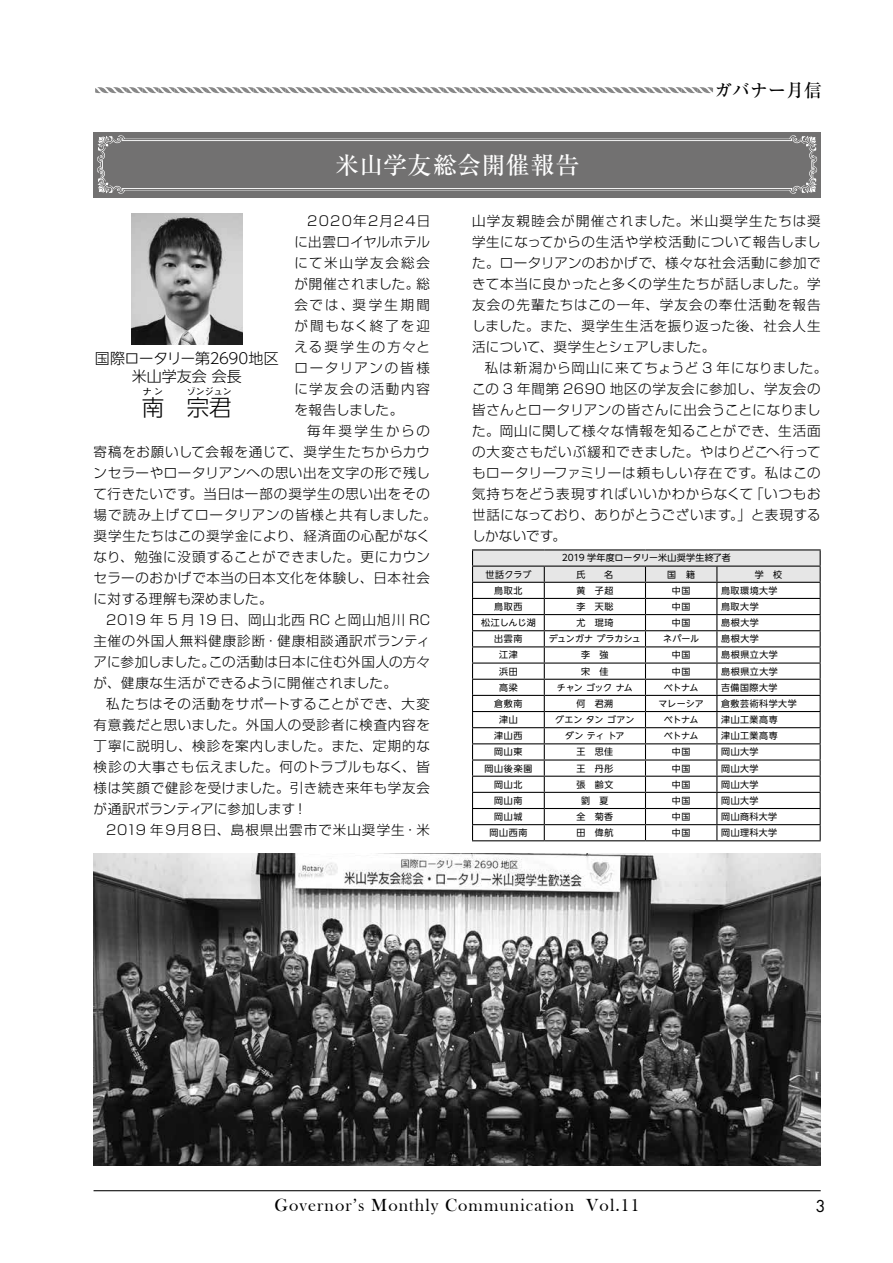
<style>
.page{position:relative;width:893px;height:1263px;background:#fff}
.page>*{position:absolute;margin:0;border:0;box-sizing:border-box;transform-origin:0 0}
.t1{font:500 24px "Ryumin Pr 5";letter-spacing:.015em;color:#fff}
.t2{font:300 22.5px "UD Shin Go NT Pro";color:#000}
.t3{font:18px "Bask Old Face";letter-spacing:.06em;color:#000}
.t4{font:500 18px "Ryumin Pr 5";color:#000}
.t5{font:18px "Futura PT";color:#000}
.t6{font:300 15px/18.8px "UD Shin Go NT Pro";letter-spacing:-.01em;color:#000;text-align:center}
.t7{font:300 13.5px/21px "Shin Go Pr 6 N";letter-spacing:.045em;color:#000;text-align:justify}
.t8{font:300 13.5px "Shin Go Pr 6 N";letter-spacing:.07em;color:#000}
.t9{font:9px "UD Shin Go NT Pro";letter-spacing:.05em;color:#000}
.t10{font:9px "UD Shin Go NT Pro";letter-spacing:-.005em;color:#000}
.t11{font:9px "UD Shin Go NT Pro";letter-spacing:-.035em;color:#000}
.t12{font:9px "UD Shin Go NT Pro";letter-spacing:.03em;color:#000}
.t13{font:300 9px "UD Shin Go NT Pro";color:#000}
</style>
<div class="page">
<hr style="left:94px;top:1190px;width:727px;height:1px;background:#000">
<svg style="left:95px;top:87px;width:618px;height:6px"></svg>
<hr style="left:472px;top:549px;width:72px;height:1px;background:#000">
<hr style="left:544px;top:549px;width:101px;height:1px;background:#000">
<hr style="left:645px;top:549px;width:72px;height:1px;background:#000">
<hr style="left:717px;top:549px;width:104px;height:1px;background:#000">
<svg style="left:472px;top:550px;width:349px;height:290px"></svg>
<hr style="left:472px;top:840px;width:72px;height:1px;background:#000">
<hr style="left:544px;top:840px;width:101px;height:1px;background:#000">
<hr style="left:645px;top:840px;width:72px;height:1px;background:#000">
<hr style="left:717px;top:840px;width:104px;height:1px;background:#000">
<div style="left:94px;top:132px;width:727px;height:65px;background:#727171"></div>
<svg style="left:97px;top:135px;width:720px;height:59px"></svg>
<img style="left:132px;top:214px;width:111px;height:130px">
<img style="left:94px;top:854px;width:727px;height:311px">
<h1 class="t1" style="left:335px;top:146px;width:246px">米山学友総会開催報告</h1>
<h3 class="t4" style="left:714px;top:76px;width:109px">ガバナー月信</h3>
<p class="t7" style="left:294px;top:209px;width:137px;text-indent:13px">2020年2月24日に出雲ロイヤルホテルにて米山学友会総会が開催されました。総会では、奨学生期間が間もなく終了を迎える奨学生の方々とロータリアンの皆様に学友会の活動内容を報告しました。</p>
<p class="t7" style="left:94px;top:419px;width:345px;text-align:left;text-indent:214px">毎年奨学生からの寄稿をお願いして会報を通じて、奨学生たちからカウンセラーやロータリアンへの思い出を文字の形で残して行きたいです。当日は一部の奨学生の思い出をその場で読み上げてロータリアンの皆様と共有しました。奨学生たちはこの奨学金により、経済面の心配がなくなり、勉強に没頭することができました。更にカウンセラーのおかげで本当の日本文化を体験し、日本社会に対する理解も深めました。</p>
<p class="t7" style="left:94px;top:608px;width:338px;text-indent:13px">2019 年 5 月19 日、岡山北西 RC と岡山旭川 RC主催の外国人無料健康診断・健康相談通訳ボランティアに参加しました。この活動は日本に住む外国人の方々が、健康な生活ができるように開催されました。</p>
<p class="t7" style="left:94px;top:692px;width:338px;text-indent:13px">私たちはその活動をサポートすることができ、大変有意義だと思いました。外国人の受診者に検査内容を丁寧に説明し、検診を案内しました。また、定期的な検診の大事さも伝えました。何のトラブルもなく、皆様は笑顔で健診を受けました。引き続き来年も学友会が通訳ボランティアに参加します！</p>
<p class="t8" style="left:106px;top:819px;width:325px">2019 年９月８日、島根県出雲市で米山奨学生・米</p>
<p class="t6" style="left:95px;top:348px;width:185px">国際ロータリー第2690地区米山学友会 会長</p>
<h2 class="t2" style="left:142px;top:390px;width:24px">南</h2>
<p class="t13" style="left:187px;top:385px;width:47px">ゾンジュン</p>
<p class="t13" style="left:143px;top:385px;width:22px">ナン</p>
<h2 class="t2" style="left:187px;top:390px;width:46px">宗君</h2>
<p class="t7" style="left:472px;top:209px;width:350px">山学友親睦会が開催されました。米山奨学生たちは奨学生になってからの生活や学校活動について報告しました。ロータリアンのおかげで、様々な社会活動に参加できて本当に良かったと多くの学生たちが話しました。学友会の先輩たちはこの一年、学友会の奉仕活動を報告しました。また、奨学生生活を振り返った後、社会人生活について、奨学生とシェアしました。</p>
<p class="t7" style="left:472px;top:356px;width:357px;text-align:left;text-indent:13px">私は新潟から岡山に来てちょうど 3 年になりました。この 3 年間第 2690 地区の学友会に参加し、学友会の皆さんとロータリアンの皆さんに出会うことになりました。岡山に関して様々な情報を知ることができ、生活面の大変さもだいぶ緩和できました。やはりどこへ行ってもロータリーファミリーは頼もしい存在です。私はこの気持ちをどう表現すればいいかわからなくて「いつもお世話になっており、ありがとうございます。」と表現するしかないです。</p>
<p class="t10" style="left:562px;top:551px;width:170px">2019 学年度ロータリー米山奨学生終了者</p>
<p class="t9" style="left:485px;top:567px;width:48px">世話クラブ</p>
<p class="t9" style="left:577px;top:567px;width:38px">氏　　名</p>
<p class="t9" style="left:667px;top:567px;width:29px">国　籍</p>
<p class="t9" style="left:755px;top:567px;width:29px">学　校</p>
<p class="t9" style="left:494px;top:583px;width:30px">鳥取北</p>
<p class="t9" style="left:576px;top:583px;width:38px">黄　子超</p>
<p class="t9" style="left:672px;top:583px;width:20px">中国</p>
<p class="t9" style="left:721px;top:583px;width:58px">鳥取環境大学</p>
<p class="t9" style="left:494px;top:599px;width:30px">鳥取西</p>
<p class="t9" style="left:576px;top:599px;width:38px">李　天聡</p>
<p class="t9" style="left:672px;top:599px;width:20px">中国</p>
<p class="t9" style="left:721px;top:599px;width:39px">鳥取大学</p>
<p class="t9" style="left:481px;top:615px;width:56px">松江しんじ湖</p>
<p class="t9" style="left:576px;top:615px;width:39px">尤　琨琦</p>
<p class="t9" style="left:672px;top:615px;width:20px">中国</p>
<p class="t9" style="left:721px;top:615px;width:39px">島根大学</p>
<p class="t9" style="left:494px;top:631px;width:30px">出雲南</p>
<p class="t10" style="left:549px;top:631px;width:94px">デュンガナプラカシュ</p>
<p class="t9" style="left:663px;top:631px;width:38px">ネパール</p>
<p class="t9" style="left:721px;top:631px;width:39px">島根大学</p>
<p class="t9" style="left:499px;top:648px;width:20px">江津</p>
<p class="t9" style="left:581px;top:648px;width:29px">李　強</p>
<p class="t9" style="left:672px;top:648px;width:20px">中国</p>
<p class="t9" style="left:721px;top:648px;width:58px">島根県立大学</p>
<p class="t9" style="left:499px;top:664px;width:20px">浜田</p>
<p class="t9" style="left:581px;top:664px;width:29px">宋　佳</p>
<p class="t9" style="left:672px;top:664px;width:20px">中国</p>
<p class="t9" style="left:721px;top:664px;width:58px">島根県立大学</p>
<p class="t9" style="left:499px;top:680px;width:20px">高梁</p>
<p class="t11" style="left:557px;top:680px;width:77px">チャンゴックナム</p>
<p class="t9" style="left:664px;top:680px;width:36px">ベトナム</p>
<p class="t9" style="left:721px;top:680px;width:58px">吉備国際大学</p>
<p class="t9" style="left:494px;top:696px;width:30px">倉敷南</p>
<p class="t9" style="left:576px;top:696px;width:38px">何　君溯</p>
<p class="t9" style="left:658px;top:696px;width:47px">マレーシア</p>
<p class="t9" style="left:721px;top:696px;width:77px">倉敷芸術科学大学</p>
<p class="t9" style="left:499px;top:712px;width:20px">津山</p>
<p class="t12" style="left:555px;top:712px;width:81px">グエンタンゴアン</p>
<p class="t9" style="left:664px;top:712px;width:36px">ベトナム</p>
<p class="t9" style="left:721px;top:712px;width:58px">津山工業高専</p>
<p class="t9" style="left:494px;top:728px;width:30px">津山西</p>
<p class="t9" style="left:565px;top:728px;width:61px">ダンティトア</p>
<p class="t9" style="left:664px;top:728px;width:36px">ベトナム</p>
<p class="t9" style="left:721px;top:728px;width:58px">津山工業高専</p>
<p class="t9" style="left:494px;top:745px;width:30px">岡山東</p>
<p class="t9" style="left:576px;top:745px;width:38px">王　思佳</p>
<p class="t9" style="left:672px;top:745px;width:20px">中国</p>
<p class="t9" style="left:721px;top:745px;width:39px">岡山大学</p>
<p class="t9" style="left:484px;top:761px;width:49px">岡山後楽園</p>
<p class="t9" style="left:576px;top:761px;width:39px">王　丹彤</p>
<p class="t9" style="left:672px;top:761px;width:20px">中国</p>
<p class="t9" style="left:721px;top:761px;width:39px">岡山大学</p>
<p class="t9" style="left:494px;top:777px;width:30px">岡山北</p>
<p class="t9" style="left:576px;top:777px;width:38px">張　齢文</p>
<p class="t9" style="left:672px;top:777px;width:20px">中国</p>
<p class="t9" style="left:721px;top:777px;width:39px">岡山大学</p>
<p class="t9" style="left:494px;top:793px;width:30px">岡山南</p>
<p class="t9" style="left:581px;top:793px;width:29px">劉　夏</p>
<p class="t9" style="left:672px;top:793px;width:20px">中国</p>
<p class="t9" style="left:721px;top:793px;width:39px">岡山大学</p>
<p class="t9" style="left:494px;top:809px;width:30px">岡山城</p>
<p class="t9" style="left:576px;top:809px;width:38px">全　菊香</p>
<p class="t9" style="left:672px;top:809px;width:20px">中国</p>
<p class="t9" style="left:721px;top:809px;width:58px">岡山商科大学</p>
<p class="t9" style="left:489px;top:825px;width:40px">岡山西南</p>
<p class="t9" style="left:576px;top:825px;width:38px">田　偉航</p>
<p class="t9" style="left:672px;top:825px;width:20px">中国</p>
<p class="t9" style="left:721px;top:825px;width:58px">岡山理科大学</p>
<h3 class="t3" style="left:275px;top:1195px;width:367px">Governor’s Monthly Communication Vol.11</h3>
<h3 class="t5" style="left:816px;top:1196px;width:12px">3</h3>
</div>
